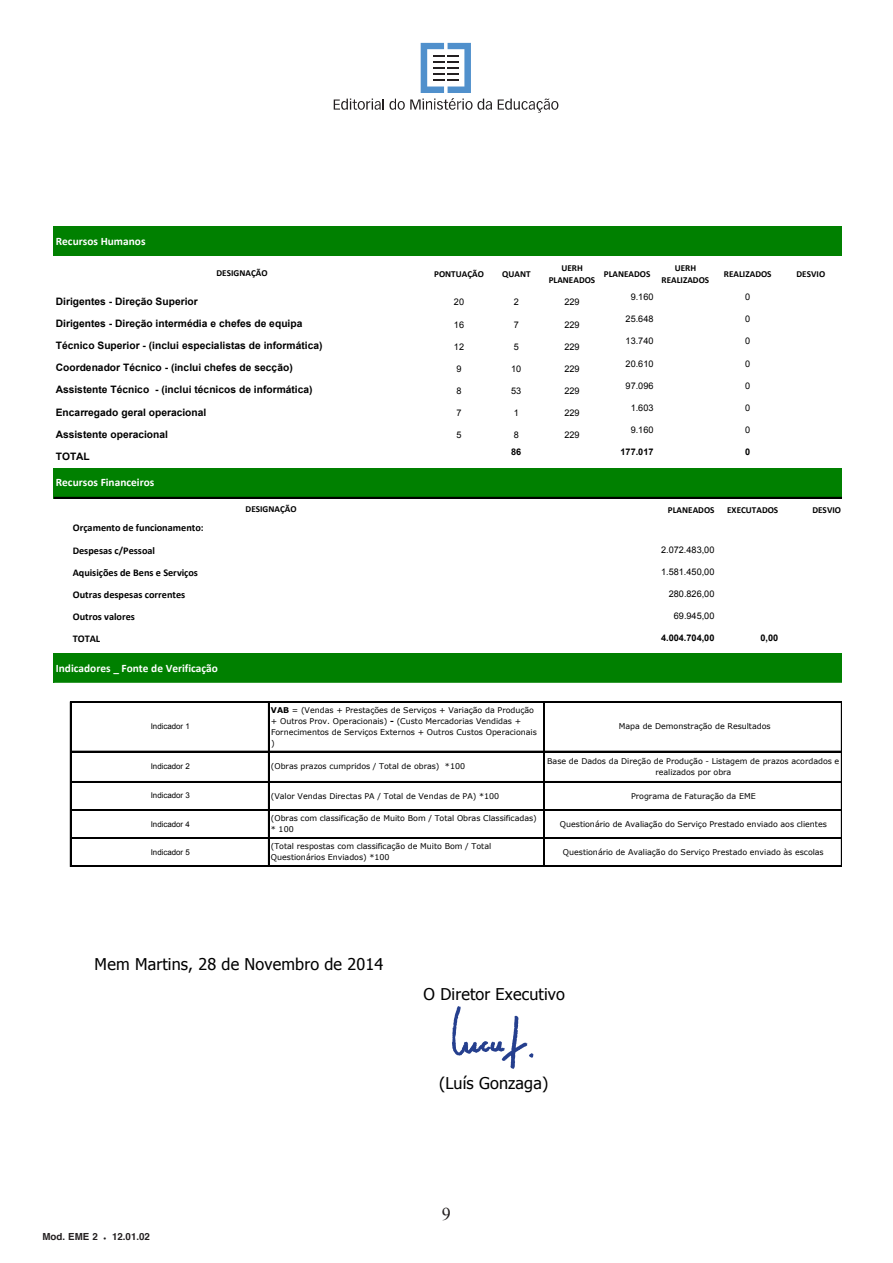
<style>
.page{position:relative;width:893px;height:1263px;background:#fff}
.page>*{position:absolute;margin:0;border:0;box-sizing:border-box;transform-origin:0 0}
.t1{font:18px "Times New Roman";color:#000}
.t2{font:16.2px "Tahoma";letter-spacing:.01em;color:#000}
.t3{font:700 11.4px "Calibri";color:#fff}
.t4{font:700 10.2px/22px "Arial";color:#000}
.t5{font:700 10.2px/22.2px "Calibri";color:#000}
.t6{font:700 9.75px "Helvetica";color:#231f20}
.t7{font:9.15px "Arial";letter-spacing:-.005em;color:#000}
.t8{font:700 9.15px/12.3px "Calibri";letter-spacing:.005em;color:#000;text-align:center}
.t9{font:700 9.15px "Arial";letter-spacing:-.005em;color:#000}
.t10{font:700 9px "Vectora LH";color:#231f20}
.t11{font:7.95px/10.9px "Verdana";color:#000}
.t12{font:7.95px "Arial";letter-spacing:-.005em;color:#000}
.s1{font-weight:700}
</style>
<div class="page">
<svg style="left:334px;top:43px;width:158px;height:67px"></svg>
<svg style="left:498px;top:98px;width:60px;height:15px"></svg>
<div style="left:54px;top:226px;width:788px;height:30px;background:#008000"></div>
<div style="left:54px;top:468px;width:788px;height:30px;background:#008000"></div>
<div style="left:54px;top:654px;width:788px;height:30px;background:#008000"></div>
<hr style="left:841px;top:703px;width:1px;height:164px;background:#000">
<hr style="left:70px;top:702px;width:1px;height:165px;background:#000">
<hr style="left:268px;top:703px;width:1px;height:164px;background:#000">
<hr style="left:543px;top:703px;width:1px;height:164px;background:#000">
<hr style="left:544px;top:703px;width:1px;height:164px;background:#000">
<hr style="left:54px;top:497px;width:788px;height:1px;background:#000">
<hr style="left:54px;top:683px;width:788px;height:1px;background:#fff">
<hr style="left:71px;top:701px;width:771px;height:1px;background:#000">
<hr style="left:71px;top:702px;width:771px;height:1px;background:#000">
<hr style="left:71px;top:751px;width:771px;height:1px;background:#000">
<hr style="left:71px;top:781px;width:771px;height:1px;background:#000">
<hr style="left:71px;top:809px;width:771px;height:2px;background:#000">
<hr style="left:71px;top:837px;width:771px;height:1px;background:#000">
<hr style="left:71px;top:838px;width:771px;height:1px;background:#000">
<hr style="left:71px;top:865px;width:771px;height:1px;background:#000">
<hr style="left:71px;top:866px;width:771px;height:1px;background:#000">
<img style="left:452px;top:1006px;width:82px;height:63px">
<p class="t3" style="left:56px;top:234px;width:91px">Recursos Humanos</p>
<p class="t8" style="left:217px;top:267px;width:53px">DESIGNAÇÃO</p>
<p class="t4" style="left:56px;top:291px;width:268px">Dirigentes - Direção Superior<br>Dirigentes - Direção intermédia e chefes de equipa Técnico Superior - (inclui especialistas de informática)<br>Coordenador Técnico - (inclui chefes de secção)</p>
<p class="t10" style="left:128px;top:300px;width:42px">PARECER</p>
<p class="t4" style="left:56px;top:379px;width:258px">Assistente Técnico - (inclui técnicos de informática)</p>
<p class="t4" style="left:56px;top:401px;width:152px">Encarregado geral operacional</p>
<p class="t4" style="left:56px;top:445px;width:35px">TOTAL</p>
<p class="t4" style="left:56px;top:423px;width:114px">Assistente operacional</p>
<p class="t3" style="left:56px;top:475px;width:100px">Recursos Financeiros</p>
<p class="t5" style="left:73px;top:517px;width:132px">Orçamento de funcionamento:<br>Despesas c/Pessoal</p>
<p class="t8" style="left:246px;top:503px;width:53px">DESIGNAÇÃO</p>
<p class="t8" style="left:434px;top:268px;width:51px">PONTUAÇÃO</p>
<p class="t8" style="left:502px;top:268px;width:30px">QUANT</p>
<p class="t8" style="left:549px;top:261px;width:48px">UERH<br>PLANEADOS</p>
<p class="t8" style="left:604px;top:268px;width:48px">PLANEADOS</p>
<p class="t8" style="left:661px;top:261px;width:49px">UERH<br>REALIZADOS</p>
<p class="t8" style="left:724px;top:268px;width:49px">REALIZADOS</p>
<p class="t8" style="left:797px;top:268px;width:30px">DESVIO</p>
<p class="t7" style="left:454px;top:296px;width:12px">20</p>
<p class="t7" style="left:514px;top:296px;width:7px">2</p>
<p class="t7" style="left:564px;top:296px;width:17px">229</p>
<p class="t7" style="left:631px;top:291px;width:24px">9.160</p>
<p class="t7" style="left:745px;top:291px;width:7px">0</p>
<p class="t7" style="left:454px;top:318px;width:12px">16</p>
<p class="t7" style="left:514px;top:318px;width:7px">7</p>
<p class="t7" style="left:564px;top:318px;width:17px">229</p>
<p class="t7" style="left:626px;top:313px;width:29px">25.648</p>
<p class="t7" style="left:745px;top:313px;width:7px">0</p>
<p class="t7" style="left:454px;top:340px;width:12px">12</p>
<p class="t7" style="left:514px;top:340px;width:7px">5</p>
<p class="t7" style="left:564px;top:340px;width:17px">229</p>
<p class="t7" style="left:626px;top:335px;width:29px">13.740</p>
<p class="t7" style="left:745px;top:335px;width:7px">0</p>
<p class="t7" style="left:456px;top:363px;width:7px">9</p>
<p class="t7" style="left:511px;top:363px;width:12px">10</p>
<p class="t7" style="left:564px;top:363px;width:17px">229</p>
<p class="t7" style="left:626px;top:357px;width:29px">20.610</p>
<p class="t7" style="left:745px;top:357px;width:7px">0</p>
<p class="t7" style="left:456px;top:385px;width:7px">8</p>
<p class="t7" style="left:511px;top:385px;width:12px">53</p>
<p class="t7" style="left:564px;top:385px;width:17px">229</p>
<p class="t7" style="left:626px;top:379px;width:29px">97.096</p>
<p class="t7" style="left:745px;top:379px;width:7px">0</p>
<p class="t7" style="left:456px;top:407px;width:7px">7</p>
<p class="t7" style="left:514px;top:407px;width:7px">1</p>
<p class="t7" style="left:564px;top:407px;width:17px">229</p>
<p class="t7" style="left:631px;top:402px;width:24px">1.603</p>
<p class="t7" style="left:745px;top:402px;width:7px">0</p>
<p class="t7" style="left:456px;top:429px;width:7px">5</p>
<p class="t7" style="left:514px;top:429px;width:7px">8</p>
<p class="t7" style="left:564px;top:429px;width:17px">229</p>
<p class="t7" style="left:631px;top:424px;width:24px">9.160</p>
<p class="t7" style="left:745px;top:424px;width:7px">0</p>
<p class="t9" style="left:511px;top:446px;width:12px">86</p>
<p class="t9" style="left:621px;top:446px;width:34px">177.017</p>
<p class="t9" style="left:745px;top:446px;width:7px">0</p>
<p class="t8" style="left:668px;top:503px;width:48px">PLANEADOS</p>
<p class="t8" style="left:727px;top:503px;width:53px">EXECUTADOS</p>
<p class="t8" style="left:812px;top:503px;width:30px">DESVIO</p>
<p class="t7" style="left:661px;top:543px;width:55px">2.072.483,00</p>
<p class="t5" style="left:73px;top:561px;width:127px">Aquisições de Bens e Serviços</p>
<p class="t7" style="left:661px;top:565px;width:55px">1.581.450,00</p>
<p class="t5" style="left:73px;top:583px;width:114px">Outras despesas correntes</p>
<p class="t7" style="left:669px;top:587px;width:47px">280.826,00</p>
<p class="t5" style="left:73px;top:605px;width:64px">Outros valores</p>
<p class="t7" style="left:674px;top:610px;width:42px">69.945,00</p>
<p class="t5" style="left:73px;top:627px;width:29px">TOTAL</p>
<p class="t9" style="left:661px;top:632px;width:55px">4.004.704,00</p>
<p class="t9" style="left:760px;top:632px;width:19px">0,00</p>
<p class="t3" style="left:56px;top:661px;width:164px">Indicadores _ Fonte de Verificação</p>
<p class="t12" style="left:151px;top:721px;width:40px">Indicador 1</p>
<p class="t11" style="left:271px;top:704px;width:267px"><span class="s1">VAB</span> = (Vendas + Prestações de Serviços + Variação da Produção + Outros Prov. Operacionais) <span class="s1">-</span> (Custo Mercadorias Vendidas + Fornecimentos de Serviços Externos + Outros Custos Operacionais )</p>
<p class="t11" style="left:619px;top:721px;width:153px">Mapa de Demonstração de Resultados</p>
<p class="t12" style="left:151px;top:761px;width:40px">Indicador 2</p>
<p class="t11" style="left:271px;top:761px;width:196px">(Obras prazos cumpridos / Total de obras) *100</p>
<p class="t11" style="left:547px;top:755px;width:294px;text-align:center">Base de Dados da Direção de Produção - Listagem de prazos acordados e realizados por obra</p>
<p class="t12" style="left:151px;top:790px;width:40px">Indicador 3</p>
<p class="t11" style="left:271px;top:790px;width:230px">(Valor Vendas Directas PA / Total de Vendas de PA) *100</p>
<p class="t11" style="left:631px;top:790px;width:126px">Programa de Faturação da EME</p>
<p class="t12" style="left:151px;top:818px;width:40px">Indicador 4</p>
<p class="t11" style="left:271px;top:813px;width:267px">(Obras com classificação de Muito Bom / Total Obras Classificadas) * 100</p>
<p class="t11" style="left:560px;top:818px;width:269px">Questionário de Avaliação do Serviço Prestado enviado aos clientes</p>
<p class="t12" style="left:151px;top:847px;width:40px">Indicador 5</p>
<p class="t11" style="left:271px;top:841px;width:222px">(Total respostas com classificação de Muito Bom / Total<br>Questionários Enviados) *100</p>
<p class="t11" style="left:563px;top:846px;width:262px">Questionário de Avaliação do Serviço Prestado enviado às escolas</p>
<p class="t2" style="left:95px;top:953px;width:290px">Mem Martins, 28 de Novembro de 2014</p>
<p class="t2" style="left:424px;top:983px;width:143px">O Diretor Executivo</p>
<p class="t2" style="left:439px;top:1073px;width:111px">(Luís Gonzaga)</p>
<p class="t6" style="left:43px;top:1231px;width:66px">Mod. EME 5 •</p>
<p class="t6" style="left:145px;top:1229px;width:7px">2</p>
<p class="t6" style="left:92px;top:1229px;width:7px">2</p>
<p class="t6" style="left:112px;top:1231px;width:39px">12.01.06</p>
<p class="t1" style="left:431px;top:1206px;width:22px">9<sup>9</sup></p>
</div>
